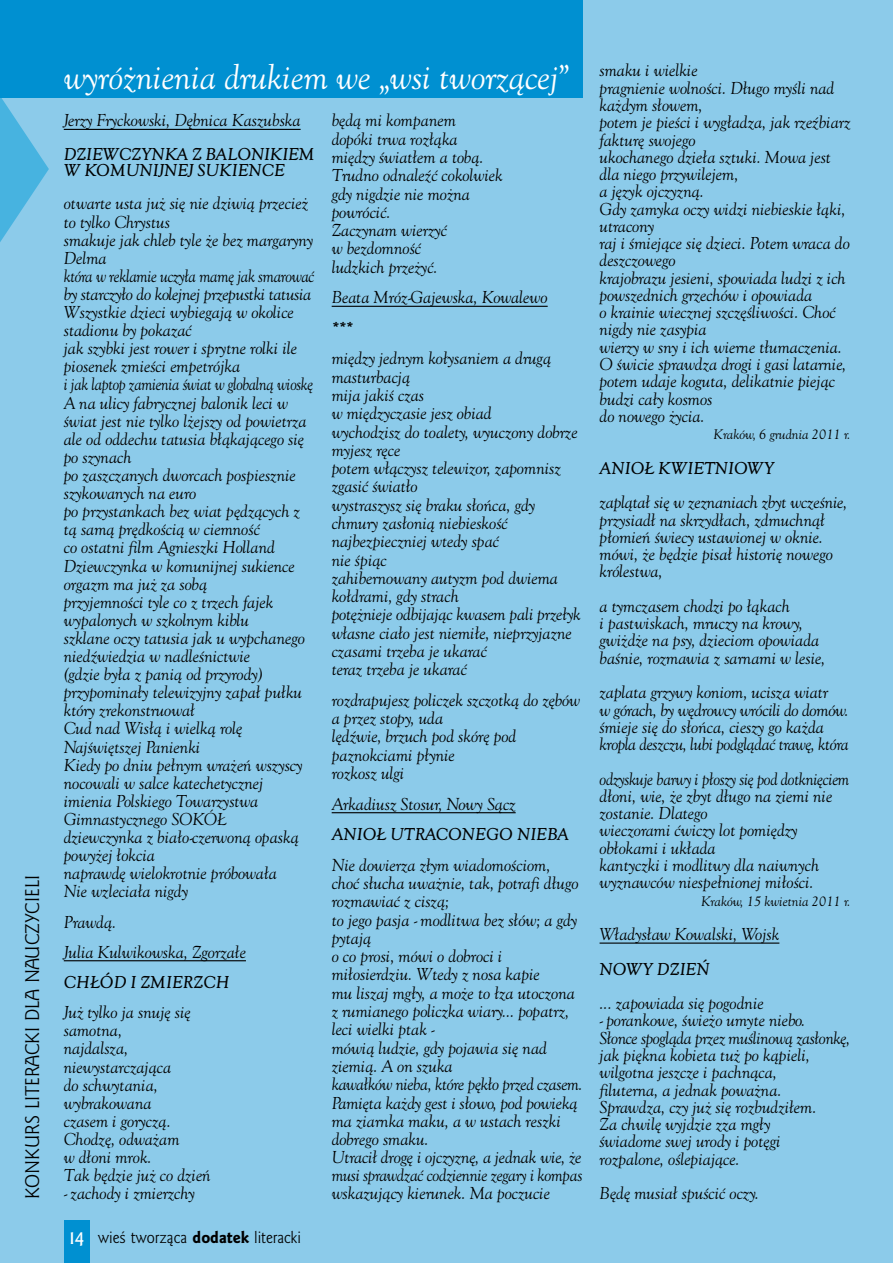
<style>
.page{position:relative;width:893px;height:1263px;background:#8ccbea}
.page>*{position:absolute;margin:0;border:0;box-sizing:border-box;transform-origin:0 0}
.t1{font:italic 30px "Goldy Olds EFN";color:#fff}
.t2{font:18px "Goldy EFN";color:#000}
.t3{font:italic 15px/18.1px "Goldy Olds EFN";color:#000}
.t4{font:italic 15px/17.2px "Goldy Olds EFN";color:#000;scale:.94 1}
.t5{font:italic 15px/17.2px "Goldy Olds EFN";letter-spacing:-.02em;color:#000}
.t6{font:italic 700 15px/16.6px "Goldy Olds EFN";color:#000}
.t7{font:15px "Goldy EFN";color:#000}
.t8{font:italic 12px "Goldy Olds EFN";color:#000}
.s1{font-weight:700;font-size:16.5px;color:#fff}
.s2{font-family:"Goldy EFN Heavy"}
</style>
<div class="page">
<svg style="left:0;top:98px;width:49px;height:144px"></svg>
<div style="left:0;top:0;width:583px;height:98px;background:#0090d1"></div>
<hr style="left:64px;top:129px;width:237px;height:1px;background:#000">
<hr style="left:64px;top:960px;width:182px;height:1px;background:#000">
<hr style="left:332px;top:306px;width:216px;height:1px;background:#000">
<hr style="left:332px;top:812px;width:184px;height:1px;background:#000">
<hr style="left:600px;top:942px;width:179px;height:2px;background:#000">
<div style="left:64px;top:1220px;width:25px;height:43px;background:#0090d1"></div>
<p class="t2" style="left:22px;top:1199px;width:323px;rotate:-90deg">Konkurs Literacki dla Nauczycieli</p>
<h1 class="t1" style="left:64px;top:57px;width:507px">wyróżnienia drukiem we „wsi tworzącej”</h1>
<p class="t3" style="left:64px;top:111px;width:238px">Jerzy Fryckowski, Dębnica Kaszubska</p>
<p class="t6" style="left:64px;top:145px;width:252px">DZIEWCZYNKA Z BALONIKIEM<br>W KOMUNIJNEJ SUKIENCE</p>
<p class="t3" style="left:64px;top:194px;width:252px">otwarte usta już się nie dziwią przecież to tylko Chrystus<br>smakuje jak chleb tyle że bez margaryny<br>Delma<br>która w reklamie uczyła mamę jak smarować by starczyło do kolejnej przepustki tatusia<br>Wszystkie dzieci wybiegają w okolice stadionu by pokazać<br>jak szybki jest rower i sprytne rolki ile piosenek zmieści empetrójka<br>i jak laptop zamienia świat w globalną wioskę<br>A na ulicy fabrycznej balonik leci w świat jest nie tylko lżejszy od powietrza ale od oddechu tatusia błąkającego się po szynach<br>po zaszczanych dworcach pospiesznie szykowanych na euro<br>po przystankach bez wiat pędzących z tą samą prędkością w ciemność<br>co ostatni film Agnieszki Holland<br>Dziewczynka w komunijnej sukience orgazm ma już za sobą<br>przyjemności tyle co z trzech fajek wypalonych w szkolnym kiblu<br>szklane oczy tatusia jak u wypchanego niedźwiedzia w nadleśnictwie<br>(gdzie była z panią od przyrody) przypominały telewizyjny zapał pułku który zrekonstruował<br>Cud nad Wisłą i wielką rolę<br>Najświętszej Panienki<br>Kiedy po dniu pełnym wrażeń wszyscy nocowali w salce katechetycznej imienia Polskiego Towarzystwa<br>Gimnastycznego SOKÓŁ<br>dziewczynka z biało-czerwoną opaską powyżej łokcia<br>naprawdę wielokrotnie próbowała<br>Nie wzleciała nigdy</p>
<p class="t3" style="left:64px;top:906px;width:184px;line-height:30.2px">Prawdą.<br>Julia Kulwikowska, Zgorzałe</p>
<p class="t6" style="left:64px;top:973px;width:167px">CHŁÓD I ZMIERZCH</p>
<p class="t3" style="left:64px;top:1003px;width:148px">Już tylko ja snuję się samotna,<br>najdalsza, niewystarczająca<br>do schwytania, wybrakowana<br>czasem i goryczą.<br>Chodzę, odważam<br>w dłoni mrok.<br>Tak będzie już co dzień</p>
<p class="t3" style="left:64px;top:1184px;width:133px">- zachody i zmierzchy</p>
<p class="t3" style="left:332px;top:111px;width:172px">będą mi kompanem<br>dopóki trwa rozłąka między światłem a tobą.<br>Trudno odnaleźć cokolwiek gdy nigdzie nie można powrócić.<br>Zaczynam wierzyć<br>w bezdomność<br>ludzkich przeżyć.</p>
<p class="t3" style="left:332px;top:288px;width:217px">Beata Mróz-Gajewska, Kowalewo</p>
<p class="t6" style="left:332px;top:319px;width:23px">***</p>
<p class="t3" style="left:332px;top:349px;width:251px">między jednym kołysaniem a drugą masturbacją<br>mija jakiś czas<br>w międzyczasie jesz obiad<br>wychodzisz do toalety, wyuczony dobrze myjesz ręce<br>potem włączysz telewizor, zapomnisz zgasić światło<br>wystraszysz się braku słońca, gdy chmury zasłonią niebieskość najbezpieczniej wtedy spać<br>nie śpiąc<br>zahibernowany autyzm pod dwiema kołdrami, gdy strach<br>potężnieje odbijając kwasem pali przełyk własne ciało jest niemiłe, nieprzyjazne czasami trzeba je ukarać<br>teraz trzeba je ukarać</p>
<p class="t3" style="left:332px;top:690px;width:250px">rozdrapujesz policzek szczotką do zębów a przez stopy, uda<br>lędźwie, brzuch pod skórę pod paznokciami płynie<br>rozkosz ulgi</p>
<p class="t3" style="left:332px;top:794px;width:185px">Arkadiusz Stosur, Nowy Sącz</p>
<p class="t6" style="left:332px;top:825px;width:239px">ANIOŁ UTRACONEGO NIEBA</p>
<p class="t3" style="left:332px;top:855px;width:252px">Nie dowierza złym wiadomościom,<br>choć słucha uważnie, tak, potrafi długo rozmawiać z ciszą;<br>to jego pasja - modlitwa bez słów; a gdy pytają<br>o co prosi, mówi o dobroci i miłosierdziu. Wtedy z nosa kapie<br>mu liszaj mgły, a może to łza utoczona z rumianego policzka wiary... popatrz, leci wielki ptak -<br>mówią ludzie, gdy pojawia się nad ziemią. A on szuka<br>kawałków nieba, które pękło przed czasem.<br>Pamięta każdy gest i słowo, pod powieką ma ziarnka maku, a w ustach reszki dobrego smaku.<br>Utracił drogę i ojczyznę, a jednak wie, że musi sprawdzać codziennie zegary i kompas wskazujący kierunek. Ma poczucie</p>
<p class="t7" style="left:69px;top:1228px;width:234px"><span class="s1">14</span> wieś tworząca <span class="s2">dodatek</span> literacki</p>
<p class="t3" style="left:600px;top:61px;width:252px;line-height:17.2px">smaku i wielkie<br>pragnienie wolności. Długo myśli nad każdym słowem,<br>potem je pieści i wygładza, jak rzeźbiarz fakturę swojego<br>ukochanego dzieła sztuki. Mowa jest dla niego przywilejem,<br>a język ojczyzną.<br>Gdy zamyka oczy widzi niebieskie łąki, utracony<br>raj i śmiejące się dzieci. Potem wraca do deszczowego<br>krajobrazu jesieni, spowiada ludzi z ich powszednich grzechów i opowiada<br>o krainie wiecznej szczęśliwości. Choć nigdy nie zasypia<br>wierzy w sny i ich wierne tłumaczenia.<br>O świcie sprawdza drogi i gasi latarnie, potem udaje koguta, delikatnie piejąc budzi cały kosmos<br>do nowego życia.</p>
<p class="t8" style="left:713px;top:426px;width:139px">Kraków, 6 grudnia 2011 r.</p>
<p class="t6" style="left:600px;top:459px;width:176px">ANIOŁ KWIETNIOWY</p>
<p class="t3" style="left:600px;top:493px;width:249px;line-height:17.2px">zaplątał się w zeznaniach zbyt wcześnie, przysiadł na skrzydłach, zdmuchnął płomień świecy ustawionej w oknie. mówi, że będzie pisał historię nowego królestwa,</p>
<p class="t3" style="left:600px;top:597px;width:227px;line-height:17.2px">a tymczasem chodzi po łąkach<br>i pastwiskach, mruczy na krowy, gwiżdże na psy, dzieciom opowiada baśnie, rozmawia z sarnami w lesie,</p>
<p class="t5" style="left:600px;top:683px;width:251px">zaplata grzywy koniom, ucisza wiatr<br>w górach, by wędrowcy wrócili do domów. śmieje się do słońca, cieszy go każda kropla deszczu, lubi podglądać trawę, która</p>
<p class="t4" style="left:600px;top:770px;width:267px">odzyskuje barwy i płoszy się pod dotknięciem dłoni, wie, że zbyt długo na ziemi nie zostanie. Dlatego<br>wieczorami ćwiczy lot pomiędzy obłokami i układa<br>kantyczki i modlitwy dla naiwnych wyznawców niespełnionej miłości.</p>
<p class="t8" style="left:701px;top:893px;width:151px">Kraków, 15 kwietnia 2011 r.</p>
<p class="t3" style="left:600px;top:925px;width:181px">Władysław Kowalski, Wojsk</p>
<p class="t6" style="left:600px;top:960px;width:112px">NOWY DZIEŃ</p>
<p class="t3" style="left:600px;top:994px;width:166px">... zapowiada się pogodnie</p>
<p class="t3" style="left:600px;top:1011px;width:252px;line-height:17.2px">- porankowe, świeżo umyte niebo.<br>Słonce spogląda przez muślinową zasłonkę, jak piękna kobieta tuż po kąpieli, wilgotna jeszcze i pachnąca,<br>filuterna, a jednak poważna.<br>Sprawdza, czy już się rozbudziłem.<br>Za chwilę wyjdzie zza mgły<br>świadome swej urody i potęgi<br>rozpalone, oślepiające.</p>
<p class="t3" style="left:600px;top:1184px;width:161px">Będę musiał spuścić oczy.</p>
</div>
